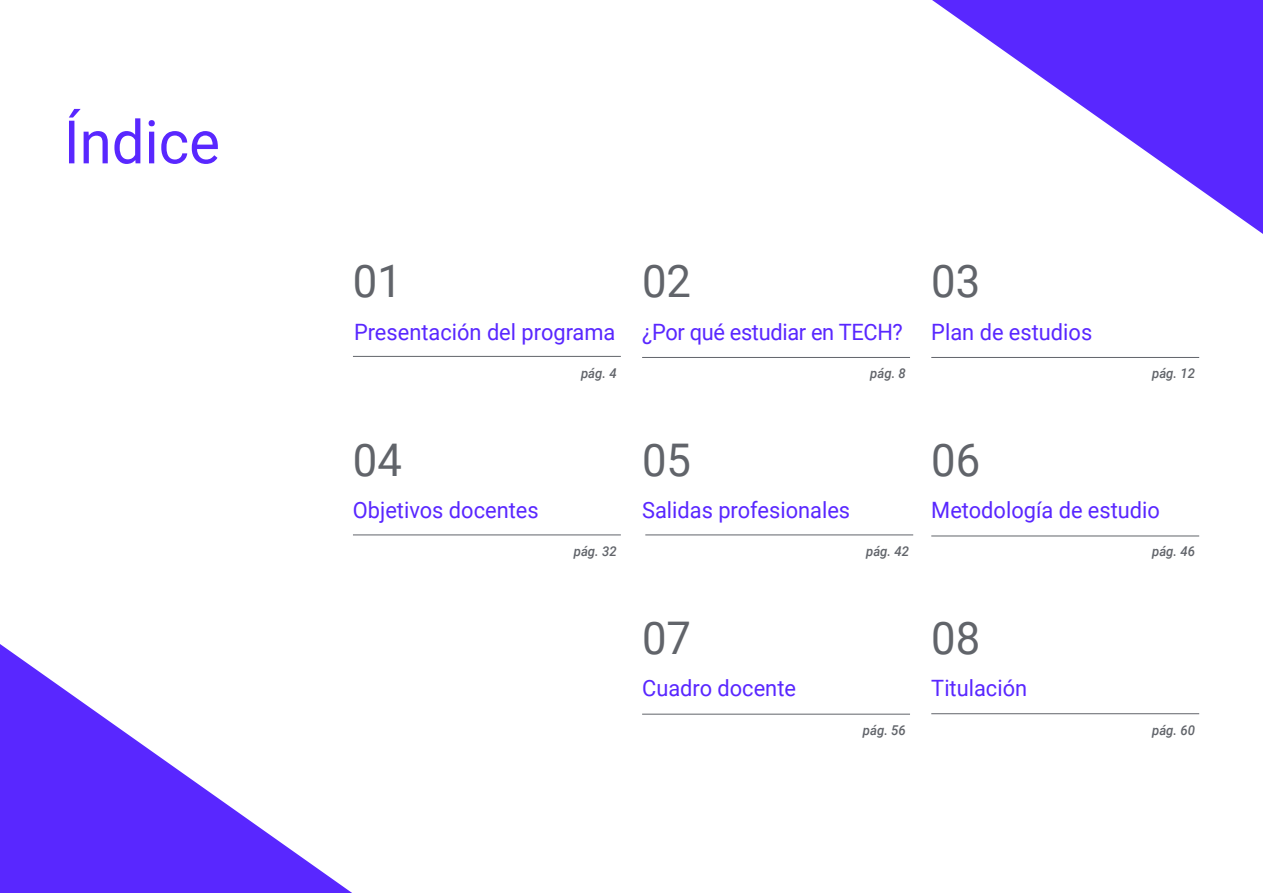
<style>
.page{position:relative;width:1263px;height:893px;background:#fff}
.page>*{position:absolute;margin:0;border:0;box-sizing:border-box;transform-origin:0 0}
.t1{font:60px "Roboto";color:#5927ff}
.t2{font:45px "Roboto";color:#61646a}
.t3{font:22.5px "Roboto";color:#5927ff}
.t4{font:italic 500 13.5px "Roboto";color:#61646a}
</style>
<div class="page">
<svg style="left:0;top:644px;width:352px;height:249px"></svg>
<svg style="left:932px;top:0;width:331px;height:234px"></svg>
<hr style="left:353px;top:356px;width:268px;height:1px;background:#61646a">
<hr style="left:642px;top:357px;width:268px;height:1px;background:#61646a">
<hr style="left:931px;top:357px;width:268px;height:1px;background:#61646a">
<hr style="left:642px;top:714px;width:268px;height:1px;background:#61646a">
<hr style="left:645px;top:535px;width:268px;height:1px;background:#61646a">
<hr style="left:931px;top:536px;width:268px;height:1px;background:#61646a">
<hr style="left:931px;top:713px;width:268px;height:1px;background:#61646a">
<hr style="left:353px;top:535px;width:268px;height:1px;background:#61646a">
<h1 class="t1" style="left:64px;top:100px;width:158px">Índice</h1>
<h2 class="t2" style="left:353px;top:250px;width:51px">01</h2>
<p class="t3" style="left:354px;top:316px;width:263px">Presentación del programa</p>
<h2 class="t2" style="left:642px;top:250px;width:51px">02</h2>
<h2 class="t2" style="left:931px;top:250px;width:51px">03</h2>
<p class="t3" style="left:642px;top:316px;width:262px">¿Por qué estudiar en TECH?</p>
<p class="t3" style="left:931px;top:316px;width:162px">Plan de estudios</p>
<h2 class="t2" style="left:353px;top:428px;width:51px">04</h2>
<p class="t3" style="left:353px;top:494px;width:187px">Objetivos docentes</p>
<p class="t4" style="left:581px;top:363px;width:37px">pág. 4</p>
<p class="t4" style="left:870px;top:363px;width:37px">pág. 8</p>
<p class="t4" style="left:1152px;top:363px;width:44px">pág. 12</p>
<h2 class="t2" style="left:642px;top:428px;width:51px">05</h2>
<p class="t3" style="left:642px;top:494px;width:210px">Salidas profesionales</p>
<h2 class="t2" style="left:931px;top:428px;width:51px">06</h2>
<p class="t3" style="left:931px;top:494px;width:230px">Metodología de estudio</p>
<p class="t4" style="left:574px;top:542px;width:44px">pág. 32</p>
<p class="t4" style="left:866px;top:542px;width:44px">pág. 42</p>
<p class="t4" style="left:1152px;top:542px;width:44px">pág. 46</p>
<h2 class="t2" style="left:642px;top:607px;width:51px">07</h2>
<p class="t3" style="left:642px;top:672px;width:155px">Cuadro docente</p>
<h2 class="t2" style="left:931px;top:607px;width:51px">08</h2>
<p class="t3" style="left:931px;top:672px;width:97px">Titulación</p>
<p class="t4" style="left:863px;top:721px;width:44px">pág. 56</p>
<p class="t4" style="left:1152px;top:721px;width:44px">pág. 60</p>
</div>
